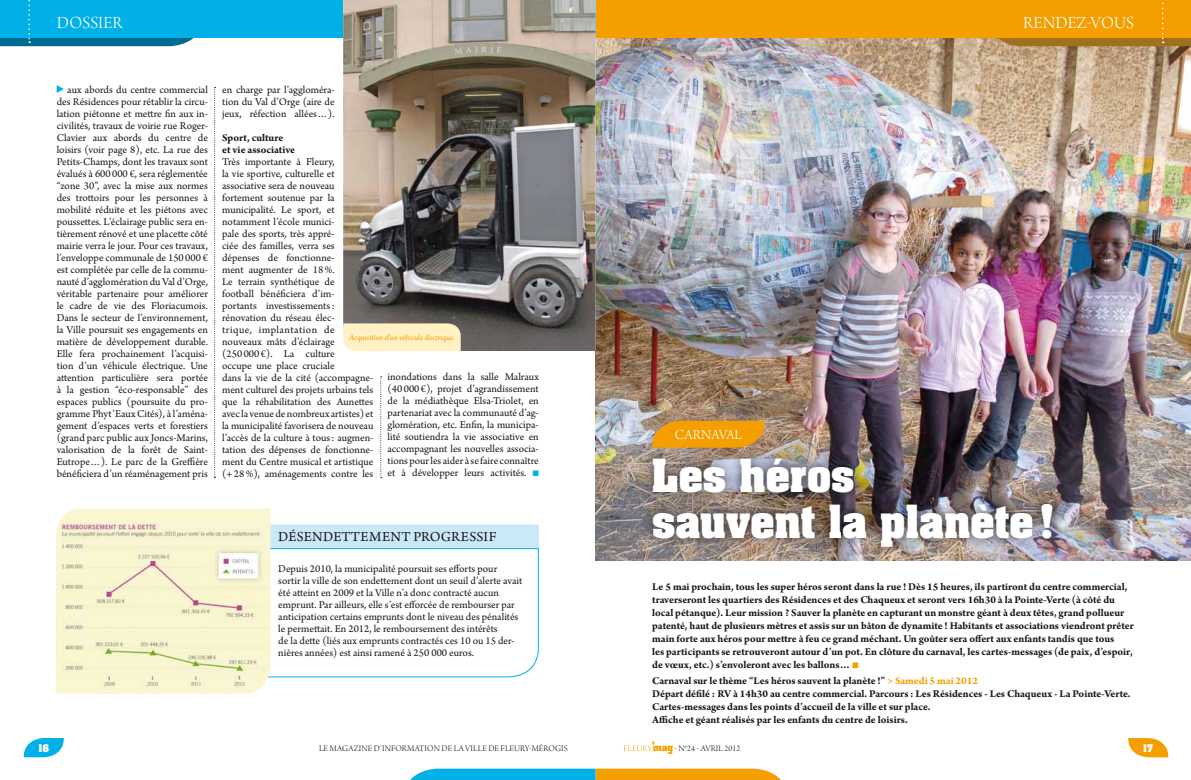
<style>
.page{position:relative;width:1191px;height:780px;background:#fff}
.page>*{position:absolute;margin:0;border:0;box-sizing:border-box;transform-origin:0 0}
.t1{font:700 38.9px/46px "Aachen Std";color:#fff}
.t2{font:18px "Arno Pro Light Display";letter-spacing:.01em;color:#fff}
.t3{font:14.6px "Arno Pro Light Display";color:#fff}
.t4{font:14.5px "Arno Pro";color:#1a171c}
.t5{font:11px/12px "Arno Pro";color:#1a171c;text-align:justify}
.t6{font:700 11px/13px "Arno Pro";letter-spacing:-.005em;color:#1a171c}
.t7{font:9px "Arno Pro Light Display";letter-spacing:.01em;color:#1a171c}
.t8{font:700 9px "Aachen Std";color:#fff}
.t9{font:italic 8.5px "Arno Pro";letter-spacing:-.005em;color:#f49e00}
.s1{color:#00b0e6}
.s2{color:#f49e00}
</style>
<div class="page">
<img style="left:595px;top:38px;width:596px;height:522px">
<svg style="left:1128px;top:738px;width:40px;height:19px"></svg>
<svg style="left:623px;top:741px;width:49px;height:13px"></svg>
<div style="left:595px;top:0;width:596px;height:38px;background:#f49e00"></div>
<svg style="left:986px;top:2px;width:205px;height:44px"></svg>
<div style="left:0;top:0;width:595px;height:38px;background:#00b0e6"></div>
<svg style="left:0;top:0;width:194px;height:46px"></svg>
<div style="left:640px;top:445px;width:423px;height:113px;background:#1a171c;opacity:.7"></div>
<svg style="left:652px;top:421px;width:112px;height:26px;background:#ec9c0b"></svg>
<svg style="left:410px;top:768px;width:371px;height:12px;background:#87af80"></svg>
<svg style="left:380px;top:376px;width:2px;height:102px"></svg>
<svg style="left:214px;top:87px;width:2px;height:391px"></svg>
<svg style="left:57px;top:85px;width:7px;height:8px"></svg>
<svg style="left:24px;top:738px;width:40px;height:19px"></svg>
<div style="left:270px;top:524px;width:269px;height:23px;background:#c9e9f8"></div>
<svg style="left:270px;top:547px;width:269px;height:131px"></svg>
<svg style="left:69px;top:508px;width:201px;height:4px"></svg>
<img style="left:56px;top:512px;width:214px;height:181px">
<img style="left:343px;top:0;width:252px;height:351px">
<div style="left:343px;top:323px;width:118px;height:28px;background:#fff1c3"></div>
<h2 class="t2" style="left:57px;top:13px;width:67px">DOSSIER</h2>
<p class="t5" style="left:57px;top:84px;width:153px;text-indent:11px">aux abords du centre commercial des Résidences pour rétablir la circu&shy;lation piétonne et mettre fin aux in&shy;civilités, travaux de voirie rue Roger-Clavier aux abords du centre de loisirs (voir page 8), etc. La rue des Petits-Champs, dont les travaux sont évalués à 600 000 €, sera réglementée “zone 30”, avec la mise aux normes des trottoirs pour les personnes à mobilité réduite et les piétons avec poussettes. L’éclairage public sera en&shy;tièrement rénové et une placette côté mairie verra le jour. Pour ces travaux, l’enveloppe communale de 150 000 € est complétée par celle de la commu&shy;nauté d’agglomération du Val d’Orge, véritable partenaire pour améliorer le cadre de vie des Floriacumois.<br>Dans le secteur de l’environnement, la Ville poursuit ses engagements en matière de développement durable.<br>Elle fera prochainement l’acquisi&shy;tion d’un véhicule électrique. Une attention particulière sera portée à la gestion “éco-responsable” des espaces publics (poursuite du pro&shy;gramme Phyt’Eaux Cités), à l’aména&shy;gement d’espaces verts et forestiers (grand parc public aux Joncs-Marins, valorisation de la forêt de Saint-Eutrope…). Le parc de la Greffière bénéficiera d’un réaménagement pris</p>
<p class="t5" style="left:222px;top:84px;width:114px">en charge par l’aggloméra&shy;tion du Val d’Orge (aire de jeux, réfection allées…).</p>
<p class="t6" style="left:222px;top:132px;width:75px;line-height:12px">Sport, culture<br>et vie associative</p>
<p class="t5" style="left:222px;top:156px;width:153px;text-align:left">Très importante à Fleury,<br>la vie sportive, culturelle et associative sera de nouveau fortement soutenue par la municipalité. Le sport, et notamment l’école munici-<br>pale des sports, très appré-<br>ciée des familles, verra ses dépenses de fonctionne-<br>ment augmenter de 18%.<br>Le terrain synthétique de<br>football bénéficiera d’im-<br>portants investissements: rénovation du réseau élec-<br>trique, implantation de nouveaux mâts d’éclairage<br>(250 000 €). La culture<br>occupe une place cruciale<br>dans la vie de la cité (accompagne&shy;ment culturel des projets urbains tels que la réhabilitation des Aunettes avec la venue de nombreux artistes) et la municipalité favorisera de nouveau l’accès de la culture à tous: augmen&shy;tation des dépenses de fonctionne&shy;ment du Centre musical et artistique (+28%), aménagements contre les</p>
<p class="t9" style="left:349px;top:332px;width:107px">Acquisition d'un véhicule électrique.</p>
<p class="t5" style="left:387px;top:371px;width:153px">inondations dans la salle Malraux (40 000 €), projet d’agrandissement de la médiathèque Elsa-Triolet, en partenariat avec la communauté d’ag&shy;glomération, etc. Enfin, la municipa&shy;lité soutiendra la vie associative en accompagnant les nouvelles associa&shy;tions pour les aider à se faire connaître et à développer leurs activités. <span class="s1">■</span></p>
<p class="t8" style="left:39px;top:741px;width:12px">16</p>
<h3 class="t4" style="left:278px;top:528px;width:56px">Désendetteme</h3>
<h3 class="t4" style="left:390px;top:528px;width:60px">nt progress</h3>
<h3 class="t4" style="left:483px;top:528px;width:10px">if</h3>
<p class="t5" style="left:278px;top:563px;width:245px;text-align:left">Depuis 2010, la municipalité poursuit ses efforts pour sortir la ville de son endettement dont un seuil d’alerte avait été atteint en 2009 et la Ville n’a donc contracté aucun emprunt. Par ailleurs, elle s’est efforcée de rembourser par anticipation certains emprunts dont le niveau des pénalités le permettait. En 2012, le remboursement des intérêts<br>de la dette (liés aux emprunts contractés ces 10 ou 15 der&shy;nières années) est ainsi ramené à 250 000 euros.</p>
<p class="t7" style="left:319px;top:743px;width:250px">LE MAGAZINE D’INFORMATION DE LA VILLE DE FLEURY-MÉROGIS</p>
<h2 class="t2" style="left:1023px;top:13px;width:112px">RENDEZ-VOUS</h2>
<h3 class="t3" style="left:675px;top:427px;width:19px">CARNAVAL</h3>
<h1 class="t1" style="left:652px;top:453px;width:405px">Les héros<br>sauvent la planète !</h1>
<p class="t6" style="left:652px;top:580px;width:483px">Le 5 mai prochain, tous les super héros seront dans la rue ! Dès 15 heures, ils partiront du centre commercial, traverseront les quartiers des Résidences et des Chaqueux et seront vers 16h30 à la Pointe-Verte (à côté du local pétanque). Leur mission ? Sauver la planète en capturant un monstre géant à deux têtes, grand pollueur patenté, haut de plusieurs mètres et assis sur un bâton de dynamite ! Habitants et associations viendront prêter main forte aux héros pour mettre à feu ce grand méchant. Un goûter sera offert aux enfants tandis que tous<br>les participants se retrouveront autour d’un pot. En clôture du carnaval, les cartes-messages (de paix, d’espoir, de vœux, etc.) s’envoleront avec les ballons… <span class="s2">■</span></p>
<p class="t6" style="left:652px;top:674px;width:480px">Carnaval sur le thème “Les héros sauvent la planète !” <span class="s2">&gt; Samedi 5 mai 2012<br></span>Départ défilé : RV à 14h30 au centre commercial. Parcours: Les Résidences - Les Chaqueux - La Pointe-Verte.<br>Cartes-messages dans les points d’accueil de la ville et sur place.<br>Affiche et géant réalisés par les enfants du centre de loisirs.</p>
<p class="t7" style="left:674px;top:743px;width:33px"><span class="s2">•</span> N°24 <span class="s2">•</span> AVRIL</p>
<p class="t7" style="left:724px;top:743px;width:17px">2012</p>
<p class="t8" style="left:1143px;top:741px;width:12px">17</p>
</div>
